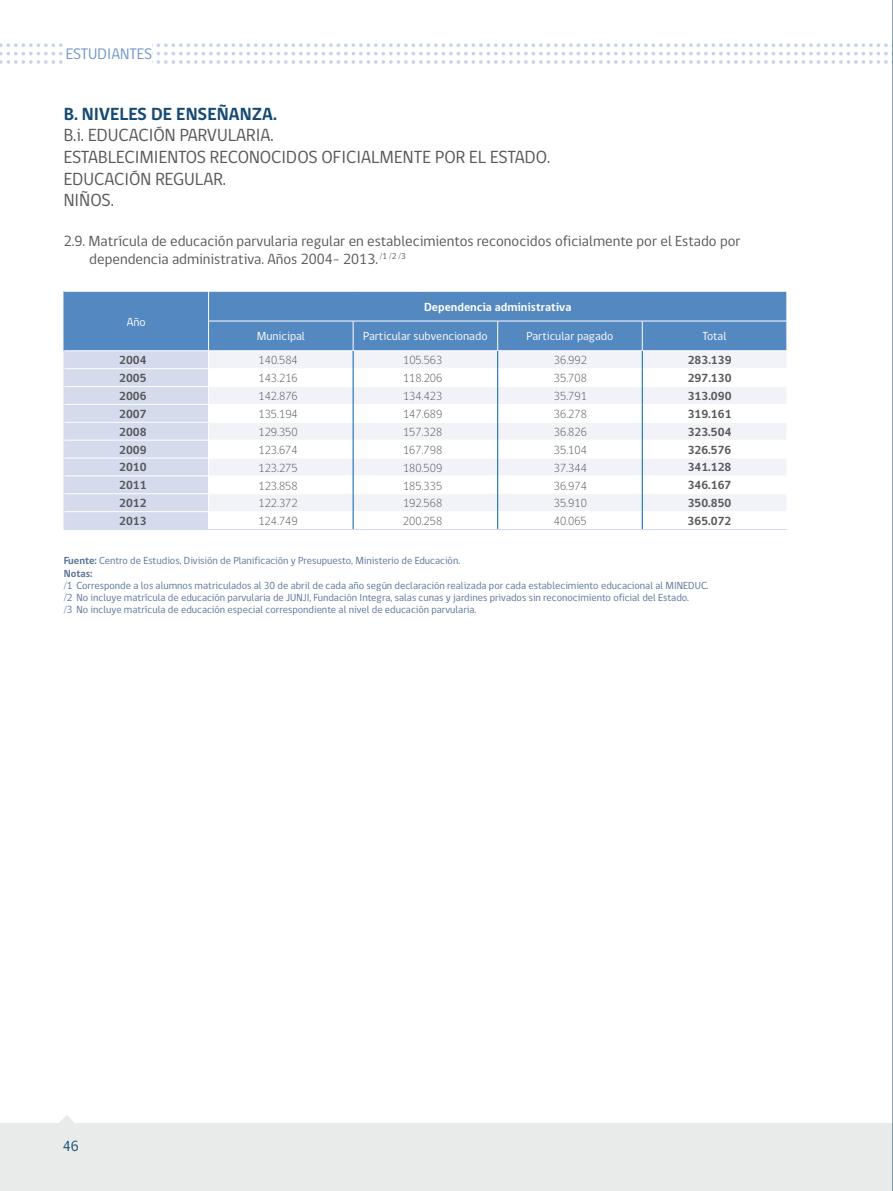
<style>
.page{position:relative;width:893px;height:1191px;background:#fff}
.page>*{position:absolute;margin:0;border:0;box-sizing:border-box;transform-origin:0 0}
.t1{font:18px/21.6px "gob CL";color:#58585a}
.t2{font:700 18px "gob CL";color:#154a74}
.t3{font:15.6px "gob CL";color:#7097c9}
.t4{font:15px/18px "gob CL";color:#58585a}
.t5{font:15px "gob CL";color:#154a74}
.t6{font:300 12px "gob CL";color:#58585a}
.t7{font:700 12px "gob CL";color:#58585a}
.t8{font:12px "gob CL";color:#fff}
.t9{font:700 12px "gob CL";color:#fff}
.t10{font:10.5px/12px "gob CL";color:#5a7499}
.s1{font-weight:700}
</style>
<div class="page">
<div style="left:0;top:1123px;width:893px;height:68px;background:#e9eaea"></div>
<svg style="left:59px;top:1115px;width:15px;height:8px"></svg>
<svg style="left:0;top:43px;width:892px;height:21px"></svg>
<div style="left:65px;top:41px;width:86px;height:24px;background:#fff"></div>
<hr style="left:892px;top:0;width:1px;height:1191px;background:#154a74">
<div style="left:65px;top:292px;width:722px;height:58px;background:#5388c1"></div>
<svg style="left:209px;top:351px;width:577px;height:160px;fill:#f1f3f9"></svg>
<hr style="left:208px;top:291px;width:1px;height:30px;background:#fff">
<hr style="left:208px;top:321px;width:145px;height:1px;background:#fff">
<hr style="left:353px;top:321px;width:145px;height:1px;background:#fff">
<hr style="left:498px;top:321px;width:144px;height:1px;background:#fff">
<hr style="left:642px;top:321px;width:145px;height:1px;background:#fff">
<hr style="left:209px;top:368px;width:144px;height:1px;background:#fff">
<hr style="left:353px;top:368px;width:144px;height:1px;background:#fff">
<hr style="left:498px;top:368px;width:144px;height:1px;background:#fff">
<hr style="left:642px;top:368px;width:145px;height:1px;background:#fff">
<hr style="left:209px;top:386px;width:144px;height:1px;background:#fff">
<hr style="left:353px;top:386px;width:144px;height:1px;background:#fff">
<hr style="left:498px;top:386px;width:144px;height:1px;background:#fff">
<hr style="left:642px;top:386px;width:145px;height:1px;background:#fff">
<hr style="left:209px;top:404px;width:144px;height:1px;background:#fff">
<hr style="left:353px;top:404px;width:144px;height:1px;background:#fff">
<hr style="left:498px;top:404px;width:144px;height:1px;background:#fff">
<hr style="left:642px;top:404px;width:145px;height:1px;background:#fff">
<hr style="left:209px;top:422px;width:144px;height:1px;background:#fff">
<hr style="left:353px;top:422px;width:144px;height:1px;background:#fff">
<hr style="left:498px;top:422px;width:144px;height:1px;background:#fff">
<hr style="left:642px;top:422px;width:145px;height:1px;background:#fff">
<hr style="left:209px;top:440px;width:144px;height:1px;background:#fff">
<hr style="left:353px;top:440px;width:144px;height:1px;background:#fff">
<hr style="left:498px;top:440px;width:144px;height:1px;background:#fff">
<hr style="left:642px;top:440px;width:145px;height:1px;background:#fff">
<hr style="left:209px;top:458px;width:144px;height:1px;background:#fff">
<hr style="left:353px;top:458px;width:144px;height:1px;background:#fff">
<hr style="left:498px;top:458px;width:144px;height:1px;background:#fff">
<hr style="left:642px;top:458px;width:145px;height:1px;background:#fff">
<hr style="left:209px;top:475px;width:144px;height:1px;background:#fff">
<hr style="left:353px;top:475px;width:144px;height:1px;background:#fff">
<hr style="left:498px;top:475px;width:144px;height:1px;background:#fff">
<hr style="left:642px;top:475px;width:145px;height:1px;background:#fff">
<hr style="left:209px;top:493px;width:144px;height:1px;background:#fff">
<hr style="left:353px;top:493px;width:144px;height:1px;background:#fff">
<hr style="left:498px;top:493px;width:144px;height:1px;background:#fff">
<hr style="left:642px;top:493px;width:145px;height:1px;background:#fff">
<svg style="left:353px;top:321px;width:1px;height:208px"></svg>
<svg style="left:497px;top:321px;width:1px;height:208px"></svg>
<svg style="left:642px;top:321px;width:1px;height:208px"></svg>
<hr style="left:64px;top:529px;width:145px;height:1px;background:#d3dbed">
<hr style="left:209px;top:529px;width:144px;height:1px;background:#d3dbed">
<hr style="left:353px;top:529px;width:145px;height:1px;background:#d3dbed">
<hr style="left:498px;top:529px;width:144px;height:1px;background:#d3dbed">
<hr style="left:642px;top:529px;width:145px;height:1px;background:#d3dbed">
<hr style="left:64px;top:291px;width:1px;height:30px;background:#5388c1">
<svg style="left:64px;top:321px;width:145px;height:208px;background:#c3d1e7"></svg>
<h2 class="t3" style="left:66px;top:43px;width:88px">ESTUDIANTES</h2>
<h1 class="t2" style="left:64px;top:101px;width:215px">B. NIVELES DE ENSEÑANZA.</h1>
<h1 class="t1" style="left:64px;top:125px;width:211px">B.i. EDUCACIÓN PARVULARIA.<br>ESTABLECIMIENTOS RECONO</h1>
<h1 class="t1" style="left:271px;top:147px;width:281px">CIDOS OFICIALMENTE POR EL ESTADO.</h1>
<h1 class="t1" style="left:64px;top:168px;width:164px">EDUCACIÓN REGULAR.<br>NIÑOS.</h1>
<h3 class="t4" style="left:89px;top:232px;width:653px;text-indent:-26px">2.9. Matrícula de educación parvularia regular en establecimientos reconocidos oficialmente por el Estado por dependencia administrativa. Años 2004- 2013. <sup>/1</sup> <sup>/2</sup> <sup>/3</sup></h3>
<p class="t8" style="left:127px;top:313px;width:20px">Año</p>
<p class="t9" style="left:424px;top:298px;width:149px">Dependencia administrativa</p>
<p class="t8" style="left:257px;top:328px;width:50px">Municipal</p>
<p class="t8" style="left:363px;top:328px;width:126px">Particular subvencionado</p>
<p class="t8" style="left:527px;top:328px;width:88px">Particular pagado</p>
<p class="t8" style="left:703px;top:328px;width:25px">Total</p>
<p class="t7" style="left:119px;top:352px;width:29px">2004</p>
<p class="t6" style="left:259px;top:352px;width:41px">140.584</p>
<p class="t6" style="left:403px;top:352px;width:41px">105.563</p>
<p class="t6" style="left:554px;top:352px;width:35px">36.992</p>
<p class="t7" style="left:688px;top:352px;width:45px">283.139</p>
<p class="t7" style="left:119px;top:370px;width:29px">2005</p>
<p class="t6" style="left:258px;top:370px;width:41px">143.216</p>
<p class="t6" style="left:403px;top:370px;width:41px">118.206</p>
<p class="t6" style="left:554px;top:370px;width:35px">35.708</p>
<p class="t7" style="left:688px;top:370px;width:45px">297.130</p>
<p class="t7" style="left:119px;top:388px;width:29px">2006</p>
<p class="t6" style="left:258px;top:388px;width:41px">142.876</p>
<p class="t6" style="left:403px;top:388px;width:41px">134.423</p>
<p class="t6" style="left:554px;top:388px;width:35px">35.791</p>
<p class="t7" style="left:688px;top:388px;width:45px">313.090</p>
<p class="t7" style="left:119px;top:406px;width:29px">2007</p>
<p class="t6" style="left:258px;top:406px;width:41px">135.194</p>
<p class="t6" style="left:403px;top:406px;width:41px">147.689</p>
<p class="t6" style="left:554px;top:406px;width:35px">36.278</p>
<p class="t7" style="left:688px;top:406px;width:45px">319.161</p>
<p class="t7" style="left:119px;top:423px;width:29px">2008</p>
<p class="t6" style="left:258px;top:424px;width:41px">129.350</p>
<p class="t6" style="left:403px;top:424px;width:41px">157.328</p>
<p class="t6" style="left:554px;top:424px;width:35px">36.826</p>
<p class="t7" style="left:688px;top:423px;width:45px">323.504</p>
<p class="t7" style="left:119px;top:441px;width:29px">2009</p>
<p class="t6" style="left:258px;top:441px;width:41px">123.674</p>
<p class="t6" style="left:403px;top:441px;width:41px">167.798</p>
<p class="t6" style="left:554px;top:441px;width:35px">35.104</p>
<p class="t7" style="left:688px;top:441px;width:45px">326.576</p>
<p class="t7" style="left:119px;top:459px;width:29px">2010</p>
<p class="t6" style="left:258px;top:459px;width:41px">123.275</p>
<p class="t6" style="left:403px;top:459px;width:41px">180.509</p>
<p class="t6" style="left:554px;top:459px;width:35px">37.344</p>
<p class="t7" style="left:688px;top:459px;width:45px">341.128</p>
<p class="t7" style="left:119px;top:477px;width:29px">2011</p>
<p class="t6" style="left:258px;top:477px;width:41px">123.858</p>
<p class="t6" style="left:403px;top:477px;width:41px">185.335</p>
<p class="t6" style="left:554px;top:477px;width:35px">36.974</p>
<p class="t7" style="left:688px;top:477px;width:45px">346.167</p>
<p class="t7" style="left:119px;top:495px;width:29px">2012</p>
<p class="t6" style="left:258px;top:495px;width:41px">122.372</p>
<p class="t6" style="left:403px;top:495px;width:41px">192.568</p>
<p class="t6" style="left:554px;top:495px;width:35px">35.910</p>
<p class="t7" style="left:688px;top:495px;width:45px">350.850</p>
<p class="t7" style="left:119px;top:513px;width:29px">2013</p>
<p class="t6" style="left:258px;top:513px;width:41px">124.749</p>
<p class="t6" style="left:403px;top:513px;width:41px">200.258</p>
<p class="t6" style="left:554px;top:513px;width:35px">40.065</p>
<p class="t7" style="left:688px;top:513px;width:45px">365.072</p>
<p class="t10" style="left:64px;top:555px;width:398px"><span class="s1">Fuente:</span> Centro de Estudios, División de Planificación y Presupuesto, Ministerio de Educación.<br><span class="s1">Notas:</span></p>
<p class="t10" style="left:64px;top:579px;width:647px">/1 Corresponde a los alumnos matriculados al 30 de abril de cada año según declaración realizada por cada establecimiento educacional al MINEDUC. /2 No incluye matrícula de educación parvularia de JUNJI, Fundación Integra, salas cunas y jardines privados sin reconocimiento oficial del Estado.<br>/3 No incluye matrícula de educación especial correspondiente al nivel de educación parvularia.</p>
<h3 class="t5" style="left:63px;top:1136px;width:18px">46</h3>
</div>
